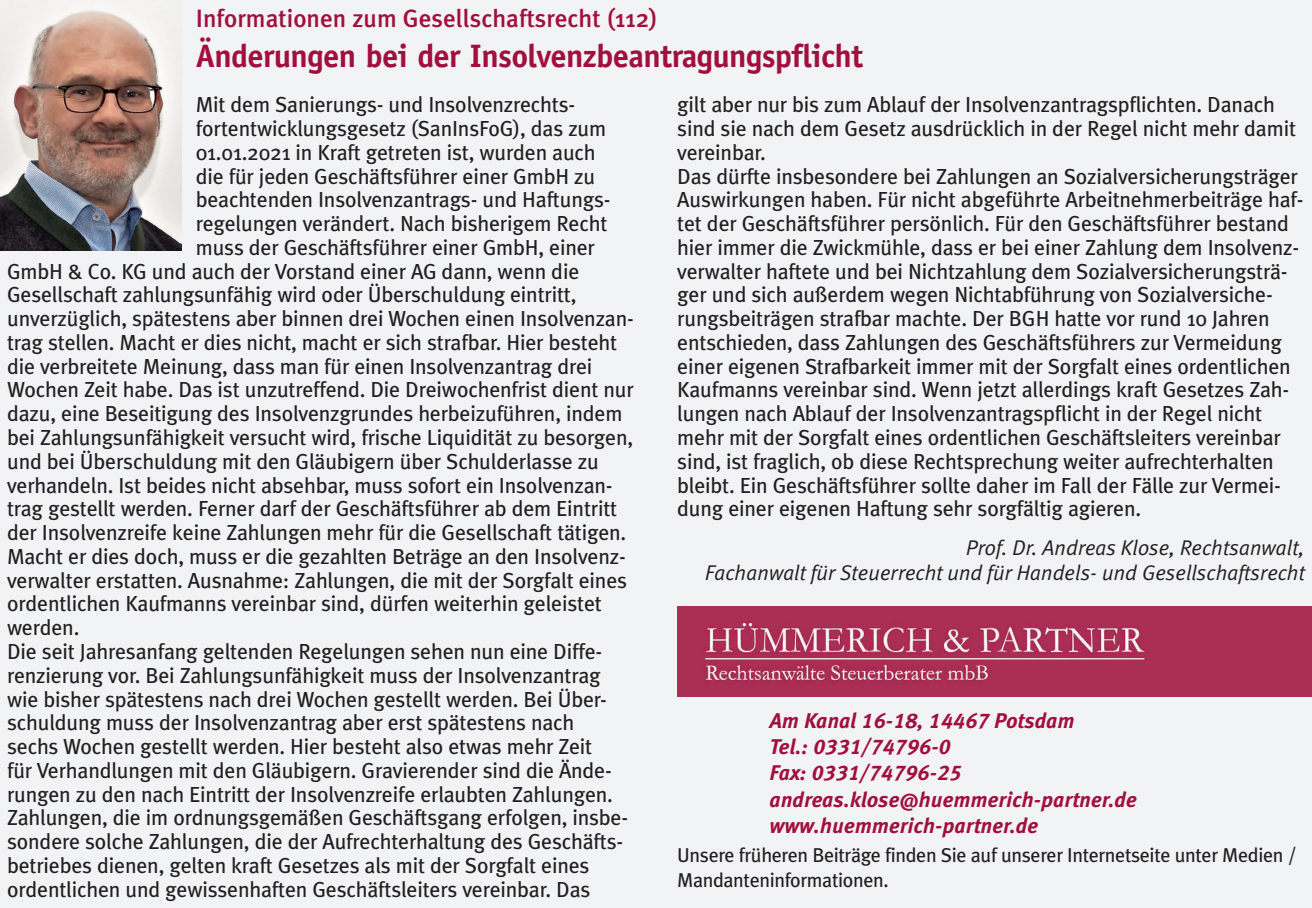
<style>
.page{position:relative;width:1312px;height:908px;background:#fff}
.page>*{position:absolute;margin:0;border:0;box-sizing:border-box;transform-origin:0 0}
._2_Headline{font:700 32.5px "Officina Sans";letter-spacing:-.02em;color:#a20f3e}
._1_Subhead_Firma{font:500 25px "Meta Plus";color:#a20f3e}
._2_Grundtext{font:21.75px/23.8px "Meta Plus";letter-spacing:-.01em;color:#231f20}
._2_Grundtext-2{font:italic 700 21.25px "Meta Corr";letter-spacing:-.01em;color:#a20f3e}
._2_Grundtext-3{font:italic 21.25px "Meta Corr";letter-spacing:-.02em;color:#231f20}
._2_Grundtext-4{font:20px/25px "Meta Plus";letter-spacing:-.02em;color:#231f20}
</style>
<div class="page">
<div style="left:0;top:0;width:1311px;height:907px;background:#f2f3f4"></div>
<img style="left:0;top:10px;width:181px;height:240px">
<img style="left:677px;top:606px;width:634px;height:90px">
<p class="_1_Subhead_Firma" style="left:196px;top:4px;width:463px">Informationen zum Gesellschaftsrecht (112)</p>
<p class="_2_Headline" style="left:196px;top:36px;width:668px">Änderungen bei der Insolvenzbeantragungspflicht</p>
<p class="_2_Grundtext" style="left:196px;top:92px;width:381px">Mit dem Sanierungs- und Insolvenzrechts-</p>
<p class="_2_Grundtext" style="left:196px;top:116px;width:412px">fortentwicklungsgesetz (SanInsFoG), das zum</p>
<p class="_2_Grundtext" style="left:196px;top:140px;width:401px">01.01.2021 in Kraft getreten ist, wurden auch</p>
<p class="_2_Grundtext" style="left:196px;top:164px;width:401px">die für jeden Geschäftsführer einer GmbH zu</p>
<p class="_2_Grundtext" style="left:196px;top:187px;width:416px">beachtenden Insolvenzantrags- und Haftungs-</p>
<p class="_2_Grundtext" style="left:196px;top:211px;width:413px">regelungen verändert. Nach bisherigem Recht</p>
<p class="_2_Grundtext" style="left:196px;top:235px;width:401px">muss der Geschäftsführer einer GmbH, einer</p>
<p class="_2_Grundtext" style="left:7px;top:259px;width:573px">GmbH &amp; Co. KG und auch der Vorstand einer AG dann, wenn die</p>
<p class="_2_Grundtext" style="left:7px;top:282px;width:571px">Gesellschaft zahlungsunfähig wird oder Überschuldung eintritt,</p>
<p class="_2_Grundtext" style="left:7px;top:306px;width:628px">unverzüglich, spätestens aber binnen drei Wochen einen Insolvenzan-</p>
<p class="_2_Grundtext" style="left:7px;top:330px;width:611px">trag stellen. Macht er dies nicht, macht er sich strafbar. Hier besteht</p>
<p class="_2_Grundtext" style="left:7px;top:354px;width:586px">die verbreitete Meinung, dass man für einen Insolvenzantrag drei</p>
<p class="_2_Grundtext" style="left:7px;top:377px;width:628px">Wochen Zeit habe. Das ist unzutreffend. Die Dreiwochenfrist dient nur</p>
<p class="_2_Grundtext" style="left:7px;top:401px;width:616px">dazu, eine Beseitigung des Insolvenzgrundes herbeizuführen, indem</p>
<p class="_2_Grundtext" style="left:7px;top:425px;width:627px">bei Zahlungsunfähigkeit versucht wird, frische Liquidität zu besorgen,</p>
<p class="_2_Grundtext" style="left:7px;top:449px;width:593px">und bei Überschuldung mit den Gläubigern über Schulderlasse zu</p>
<p class="_2_Grundtext" style="left:7px;top:472px;width:607px">verhandeln. Ist beides nicht absehbar, muss sofort ein Insolvenzan-</p>
<p class="_2_Grundtext" style="left:7px;top:496px;width:611px">trag gestellt werden. Ferner darf der Geschäftsführer ab dem Eintritt</p>
<p class="_2_Grundtext" style="left:7px;top:520px;width:620px">der Insolvenzreife keine Zahlungen mehr für die Gesellschaft tätigen.</p>
<p class="_2_Grundtext" style="left:7px;top:544px;width:620px">Macht er dies doch, muss er die gezahlten Beträge an den Insolvenz-</p>
<p class="_2_Grundtext" style="left:7px;top:567px;width:621px">verwalter erstatten. Ausnahme: Zahlungen, die mit der Sorgfalt eines</p>
<p class="_2_Grundtext" style="left:7px;top:591px;width:596px">ordentlichen Kaufmanns vereinbar sind, dürfen weiterhin geleistet</p>
<p class="_2_Grundtext" style="left:7px;top:615px;width:74px">werden.</p>
<p class="_2_Grundtext" style="left:7px;top:639px;width:622px">Die seit Jahresanfang geltenden Regelungen sehen nun eine Diffe&shy;renzierung vor. Bei Zahlungsunfähigkeit muss der Insolvenzantrag wie bisher spätestens nach drei Wochen gestellt werden. Bei Über&shy;schuldung muss der Insolvenzantrag aber erst spätestens nach sechs Wochen gestellt werden. Hier besteht also etwas mehr Zeit<br>für Verhandlungen mit den Gläubigern. Gravierender sind die Ände&shy;rungen zu den nach Eintritt der Insolvenzreife erlaubten Zahlungen.<br>Zahlungen, die im ordnungsgemäßen Geschäftsgang erfolgen, insbe&shy;sondere solche Zahlungen, die der Aufrechterhaltung des Geschäfts&shy;betriebes dienen, gelten kraft Gesetzes als mit der Sorgfalt eines ordentlichen und gewissenhaften Geschäftsleiters vereinbar. Das</p>
<p class="_2_Grundtext" style="left:677px;top:92px;width:620px">gilt aber nur bis zum Ablauf der Insolvenzantragspflichten. Danach sind sie nach dem Gesetz ausdrücklich in der Regel nicht mehr damit vereinbar.</p>
<p class="_2_Grundtext" style="left:677px;top:164px;width:627px">Das dürfte insbesondere bei Zahlungen an Sozialversicherungsträger Auswirkungen haben. Für nicht abgeführte Arbeitnehmerbeiträge haf&shy;tet der Geschäftsführer persönlich. Für den Geschäftsführer bestand hier immer die Zwickmühle, dass er bei einer Zahlung dem Insolvenz&shy;verwalter haftete und bei Nichtzahlung dem Sozialversicherungsträ&shy;ger und sich außerdem wegen Nichtabführung von Sozialversiche&shy;rungsbeiträgen strafbar machte. Der BGH hatte vor rund 10 Jahren entschieden, dass Zahlungen des Geschäftsführers zur Vermeidung einer eigenen Strafbarkeit immer mit der Sorgfalt eines ordentlichen Kaufmanns vereinbar sind. Wenn jetzt allerdings kraft Gesetzes Zah&shy;lungen nach Ablauf der Insolvenzantragspflicht in der Regel nicht mehr mit der Sorgfalt eines ordentlichen Geschäftsleiters vereinbar sind, ist fraglich, ob diese Rechtsprechung weiter aufrechterhalten bleibt. Ein Geschäftsführer sollte daher im Fall der Fälle zur Vermei&shy;dung einer eigenen Haftung sehr sorgfältig agieren.</p>
<p class="_2_Grundtext-3" style="left:965px;top:534px;width:340px">Prof. Dr. Andreas Klose, Rechtsanwalt,</p>
<p class="_2_Grundtext-3" style="left:704px;top:559px;width:601px">Fachanwalt für Steuerrecht und für Handels- und Gesellschaftsrecht</p>
<p class="_2_Grundtext-2" style="left:769px;top:707px;width:307px">Am Kanal 16-18, 14467 Potsdam</p>
<p class="_2_Grundtext-2" style="left:769px;top:733px;width:183px">Tel.: 0331/74796-0</p>
<p class="_2_Grundtext-2" style="left:769px;top:760px;width:193px">Fax: 0331/74796-25</p>
<p class="_2_Grundtext-2" style="left:769px;top:786px;width:369px">andreas.klose@huemmerich-partner.de</p>
<p class="_2_Grundtext-2" style="left:769px;top:812px;width:270px">www.huemmerich-partner.de</p>
<p class="_2_Grundtext-4" style="left:677px;top:841px;width:621px">Unsere früheren Beiträge finden Sie auf unserer Internetseite unter Medien /<br>Mandanteninformationen.</p>
</div>
